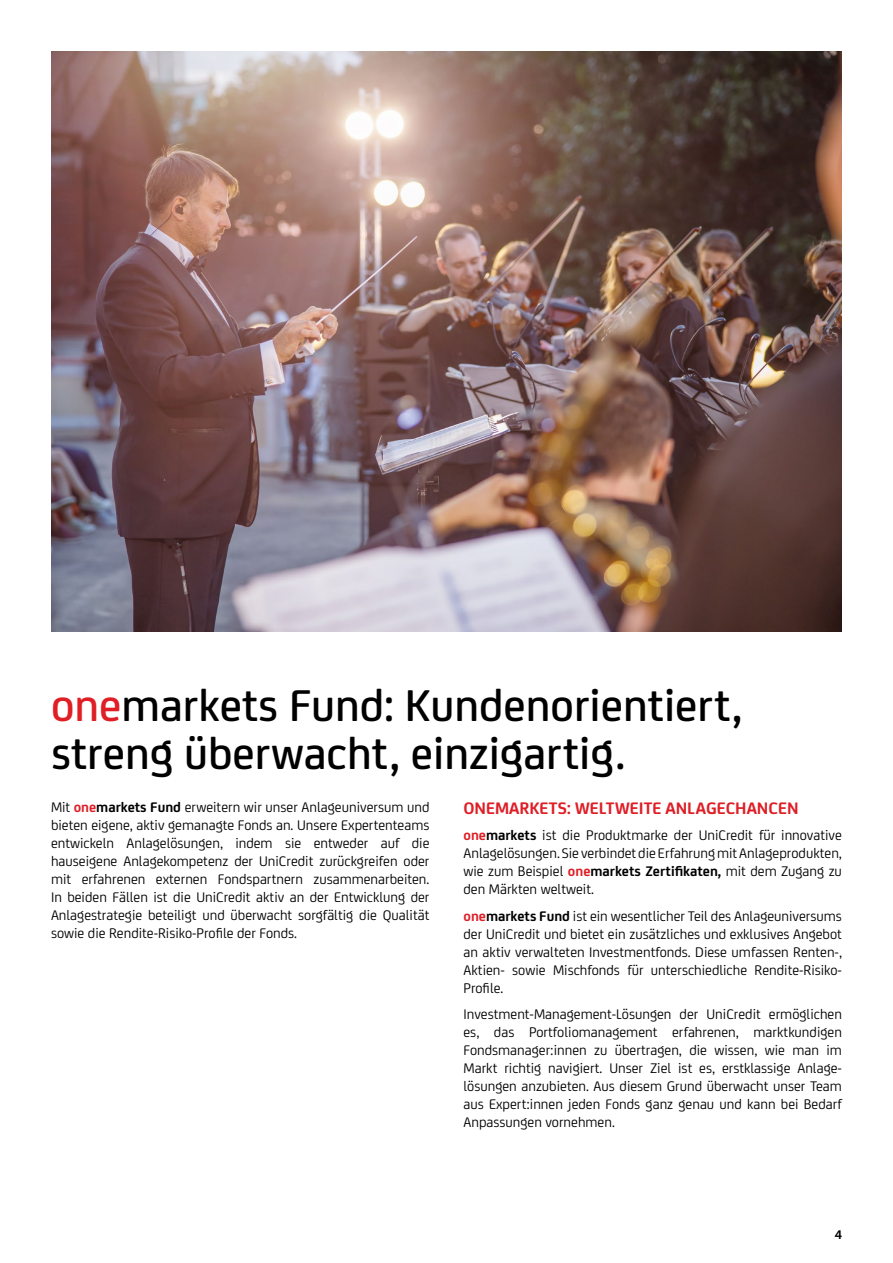
<style>
.page{position:relative;width:893px;height:1263px;background:#fff}
.page>*{position:absolute;margin:0;border:0;box-sizing:border-box;transform-origin:0 0}
.t1{font:500 48px/48px "Uni Credit";color:#000}
.t2{font:700 18px "Uni Credit";color:#df1e26}
.t3{font:15px/18px "Uni Credit";color:#000;text-align:justify}
.t4{font:700 13.5px "Uni Credit";color:#000}
.s1{color:#df1e26}
.s2{font-weight:700;color:#df1e26}
.s3{font-weight:700}
</style>
<div class="page">
<img style="left:51px;top:51px;width:791px;height:580px">
<h1 class="t1" style="left:51px;top:678px;width:693px"><span class="s1">one</span>markets Fund: Kundenorientiert, streng überwacht, einzigartig.</h1>
<p class="t2" style="left:463px;top:794px;width:337px">ONEMARKETS: WELTWEITE ANLAGECHANCEN</p>
<p class="t3" style="left:463px;top:825px;width:380px"><span class="s2">one</span><span class="s3">markets</span> ist die Produktmarke der UniCredit für innovative Anlagelösungen. Sie verbindet die Erfahrung mit Anlageprodukten, wie zum Beispiel <span class="s2">one</span><span class="s3">markets Zertifikaten,</span> mit dem Zugang zu den Märkten weltweit.</p>
<p class="t3" style="left:463px;top:906px;width:380px"><span class="s2">one</span><span class="s3">markets Fund</span> ist ein wesentlicher Teil des Anlageuniversums der UniCredit und bietet ein zusätzliches und exklusives Angebot an aktiv verwalteten Investmentfonds. Diese umfassen Renten-, Aktien- sowie Mischfonds für unterschiedliche Rendite-Risiko-Profile.</p>
<p class="t3" style="left:463px;top:1004px;width:380px">Investment-Management-Lösungen der UniCredit ermöglichen es, das Portfoliomanagement erfahrenen, marktkundigen Fondsmanager:innen zu übertragen, die wissen, wie man im Markt richtig navigiert. Unser Ziel ist es, erstklassige Anlage&shy;lösungen anzubieten. Aus diesem Grund überwacht unser Team aus Expert:innen jeden Fonds ganz genau und kann bei Bedarf Anpassungen vornehmen.</p>
<p class="t3" style="left:51px;top:797px;width:380px">Mit <span class="s2">one</span><span class="s3">markets Fund</span> erweitern wir unser Anlageuniversum und bieten eigene, aktiv gemanagte Fonds an. Unsere Expertenteams entwickeln Anlagelösungen, indem sie entweder auf die hauseigene Anlagekompetenz der UniCredit zurückgreifen oder mit erfahrenen externen Fondspartnern zusammenarbeiten.<br>In beiden Fällen ist die UniCredit aktiv an der Entwicklung der Anlagestrategie beteiligt und überwacht sorgfältig die Qualität sowie die Rendite-Risiko-Profile der Fonds.</p>
<p class="t4" style="left:835px;top:1224px;width:9px">4</p>
</div>
